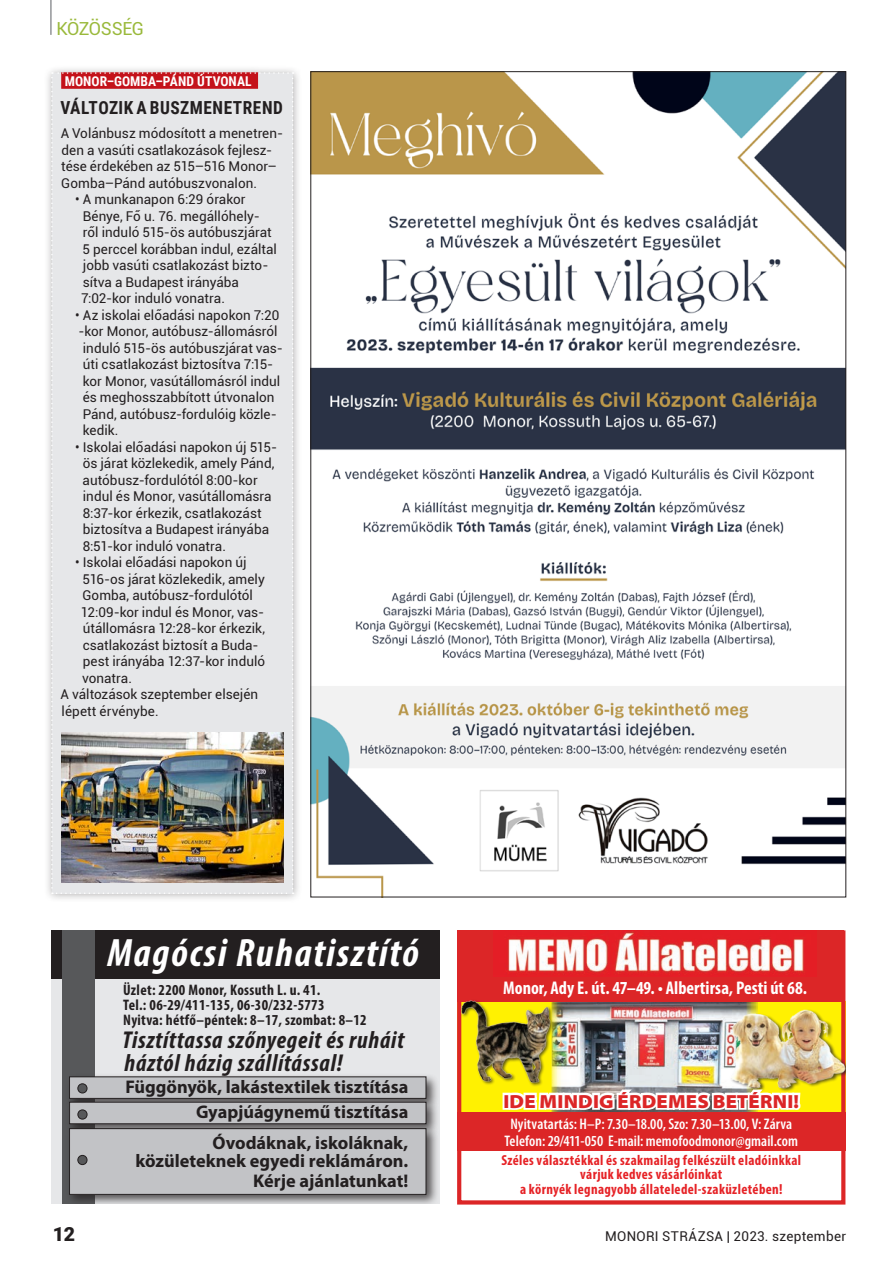
<style>
.page{position:relative;width:893px;height:1263px;background:#fff}
.page>*{position:absolute;margin:0;border:0;box-sizing:border-box;transform-origin:0 0}
.t1{font:italic 700 condensed 39.75px "Myriad Pro";letter-spacing:.045em;color:#fff}
.t2{font:italic 700 condensed 24.45px/23px "Myriad Pro";letter-spacing:.03em;color:#231f20}
.t3{font:900 19.5px "Roboto";color:#231f20}
.t4{font:900 semi-expanded 19.05px "Myriad Pro";letter-spacing:.01em;color:#dc2627}
.t5{font:700 condensed 18.45px "Myriad Pro";color:#fff}
.t6{font:700 18.3px/19px "Myriad Pro";color:#231f20;text-align:right}
.t7{font:700 18px "Roboto Condensed";letter-spacing:.03em;color:#231f20;scale:.96 1}
.t8{font:18px "Roboto";letter-spacing:-.025em;color:#9ab93b}
.t9{font:700 condensed 15.3px/15.3px "Myriad Pro";letter-spacing:.02em;color:#231f20}
.t10{font:600 condensed 15.3px/17px "Myriad Pro";letter-spacing:.005em;color:#fff;text-align:center}
.t11{font:700 condensed 14.55px/14.5px "Myriad Pro";letter-spacing:.025em;color:#e62226;text-align:center}
.t12{font:13.5px/16.5px "Roboto";color:#231f20}
.t13{font:13.5px "Roboto";letter-spacing:.02em;color:#231f20}
.t14{font:700 13.5px "Roboto Condensed";letter-spacing:.005em;color:#fff}
</style>
<div class="page">
<hr style="left:50px;top:0;width:2px;height:35px;background:#939598">
<div style="left:457px;top:1001px;width:388px;height:122px;background:#fff101"></div>
<img style="left:557px;top:1001px;width:201px;height:49px">
<div style="left:457px;top:930px;width:386px;height:71px;background:#dc2627"></div>
<div style="left:457px;top:930px;width:388px;height:274px;border:4px solid #dc2627"></div>
<div style="left:730px;top:1009px;width:115px;height:83px;background:#231f20;opacity:.75"></div>
<img style="left:730px;top:1010px;width:115px;height:79px">
<div style="left:460px;top:999px;width:94px;height:88px;background:#231f20;opacity:.75"></div>
<img style="left:457px;top:1000px;width:100px;height:84px">
<img style="left:494px;top:930px;width:322px;height:45px">
<div style="left:457px;top:1112px;width:388px;height:38px;background:#dc2627"></div>
<div style="left:503px;top:1093px;width:7px;height:17px;border:4px solid #fff"></div>
<img style="left:506px;top:1050px;width:297px;height:101px">
<div style="left:51px;top:930px;width:388px;height:273px;background:#e6e7e9"></div>
<div style="left:51px;top:930px;width:388px;height:48px;background:#231f20"></div>
<div style="left:62px;top:930px;width:33px;height:273px;background:#57585a"></div>
<div style="left:65px;top:1073px;width:374px;height:39px;background:#231f20;opacity:.75"></div>
<div style="left:70px;top:1077px;width:356px;height:21px;background:#c2c3c6"></div>
<div style="left:65px;top:1098px;width:374px;height:39px;background:#231f20;opacity:.75"></div>
<div style="left:70px;top:1102px;width:356px;height:22px;background:#c2c3c6"></div>
<div style="left:69px;top:1102px;width:357px;height:22px;border:1px solid #231f20"></div>
<div style="left:65px;top:1124px;width:374px;height:79px;background:#231f20;opacity:.75"></div>
<div style="left:70px;top:1128px;width:356px;height:66px;background:#c2c3c6"></div>
<div style="left:69px;top:1128px;width:357px;height:67px;border:1px solid #231f20"></div>
<div style="left:78px;top:1155px;width:9px;height:9px;background:#57585a;border-radius:50%"></div>
<div style="left:77px;top:1155px;width:10px;height:10px;border:1px solid #231f20;border-radius:50%"></div>
<div style="left:78px;top:1084px;width:9px;height:9px;background:#57585a;border-radius:50%"></div>
<div style="left:77px;top:1083px;width:10px;height:10px;border:1px solid #231f20;border-radius:50%"></div>
<div style="left:78px;top:1110px;width:9px;height:9px;background:#57585a;border-radius:50%"></div>
<div style="left:77px;top:1109px;width:10px;height:10px;border:1px solid #231f20;border-radius:50%"></div>
<img style="left:312px;top:73px;width:532px;height:822px">
<div style="left:44px;top:65px;width:258px;height:838px;background:#231f20;opacity:.35"></div>
<div style="left:51px;top:72px;width:243px;height:822px;background:#e6e7e9"></div>
<img style="left:62px;top:732px;width:222px;height:151px">
<h3 class="t8" style="left:57px;top:16px;width:89px">KÖZÖSSÉG</h3>
<p class="t14" style="left:65px;top:72px;width:188px">MONOR–GOMBA–PÁND ÚTVONAL</p>
<h3 class="t7" style="left:61px;top:95px;width:233px">VÁLTOZIK A BUSZMENETREND</h3>
<p class="t12" style="left:61px;top:125px;width:224px">A Volánbusz módosított a menetren&shy;den a vasúti csatlakozások fejlesz&shy;tése érdekében az 515–516 Monor– Gomba–Pánd autóbuszvonalon.</p>
<p class="t12" style="left:81px;top:191px;width:197px;text-indent:-6px">• A munkanapon 6:29 órakor<br>Bénye, Fő u. 76. megállóhely&shy;ről induló 515-ös autóbuszjárat<br>5 perccel korábban indul, ezáltal jobb vasúti csatlakozást bizto&shy;sítva a Budapest irányába<br>7:02-kor induló vonatra.</p>
<p class="t12" style="left:75px;top:306px;width:206px">• Az iskolai előadási napokon 7:20</p>
<p class="t12" style="left:78px;top:323px;width:201px">-kor Monor, autóbusz-állomásról</p>
<p class="t12" style="left:83px;top:339px;width:202px">induló 515-ös autóbuszjárat vas-</p>
<p class="t12" style="left:83px;top:356px;width:192px">úti csatlakozást biztosítva 7:15-</p>
<p class="t12" style="left:83px;top:372px;width:199px">kor Monor, vasútállomásról indul</p>
<p class="t12" style="left:83px;top:389px;width:193px">és meghosszabbított útvonalon</p>
<p class="t12" style="left:83px;top:405px;width:196px">Pánd, autóbusz-fordulóig közle-</p>
<p class="t12" style="left:83px;top:422px;width:37px">kedik.</p>
<p class="t12" style="left:83px;top:438px;width:196px;text-indent:-7px">• Iskolai előadási napokon új 515- ös járat közlekedik, amely Pánd, autóbusz-fordulótól 8:00-kor indul és Monor, vasútállomásra<br>8:37-kor érkezik, csatlakozást biztosítva a Budapest irányába<br>8:51-kor induló vonatra.</p>
<p class="t12" style="left:75px;top:554px;width:173px">• Iskolai előadási napokon új</p>
<p class="t12" style="left:82px;top:570px;width:184px">516-os járat közlekedik, amely</p>
<p class="t12" style="left:83px;top:587px;width:172px">Gomba, autóbusz-fordulótól</p>
<p class="t12" style="left:81px;top:603px;width:185px">12:09-kor indul és Monor, vas-</p>
<p class="t12" style="left:83px;top:620px;width:184px">útállomásra 12:28-kor érkezik,</p>
<p class="t12" style="left:83px;top:636px;width:178px">csatlakozást biztosít a Buda-</p>
<p class="t12" style="left:83px;top:653px;width:184px">pest irányába 12:37-kor induló</p>
<p class="t12" style="left:82px;top:669px;width:51px">vonatra.</p>
<p class="t12" style="left:61px;top:686px;width:199px">A változások szeptember elsején</p>
<p class="t12" style="left:62px;top:702px;width:99px">lépett érvénybe.</p>
<h1 class="t1" style="left:107px;top:927px;width:313px">Magócsi Ruhatisztító</h1>
<p class="t9" style="left:123px;top:981px;width:245px">Üzlet: 2200 Monor, Kossuth L. u. 41.<br>Tel.: 06-29/411-135, 06-30/232-5773<br>Nyitva: hétfő–péntek: 8–17, szombat: 8–12</p>
<h2 class="t2" style="left:123px;top:1028px;width:283px">Tisztíttassa szőnyegeit és ruháit háztól házig szállítással!</h2>
<h3 class="t6" style="left:125px;top:1073px;width:284px;line-height:25.3px">Függönyök, lakástextilek tisztítása<br>Gyapjúágynemű tisztítása</h3>
<h3 class="t6" style="left:135px;top:1132px;width:274px">Óvodáknak, iskoláknak, közületeknek egyedi reklámáron.<br>Kérje ajánlatunkat!</h3>
<h3 class="t5" style="left:503px;top:977px;width:305px">Monor, Ady E. út. 47–49. • Albertirsa, Pesti út 68.</h3>
<h3 class="t4" style="left:503px;top:1090px;width:297px">IDE MINDIG ÉRDEMES BETÉRNI!</h3>
<p class="t10" style="left:505px;top:1116px;width:295px">Nyitvatartás: H–P: 7.30–18.00, Szo: 7.30–13.00, V: Zárva<br>Telefon: 29/411-050 E-mail: memofoodmonor@gmail.com</p>
<p class="t11" style="left:501px;top:1152px;width:301px">Széles választékkal és szakmailag felkészült eladóinkkal várjuk kedves vásárlóinkat<br>a környék legnagyobb állateledel-szaküzletében!</p>
<h3 class="t3" style="left:53px;top:1220px;width:24px">12</h3>
<p class="t13" style="left:605px;top:1226px;width:242px">MONORI STRÁZSA | 2023. szeptember</p>
</div>
